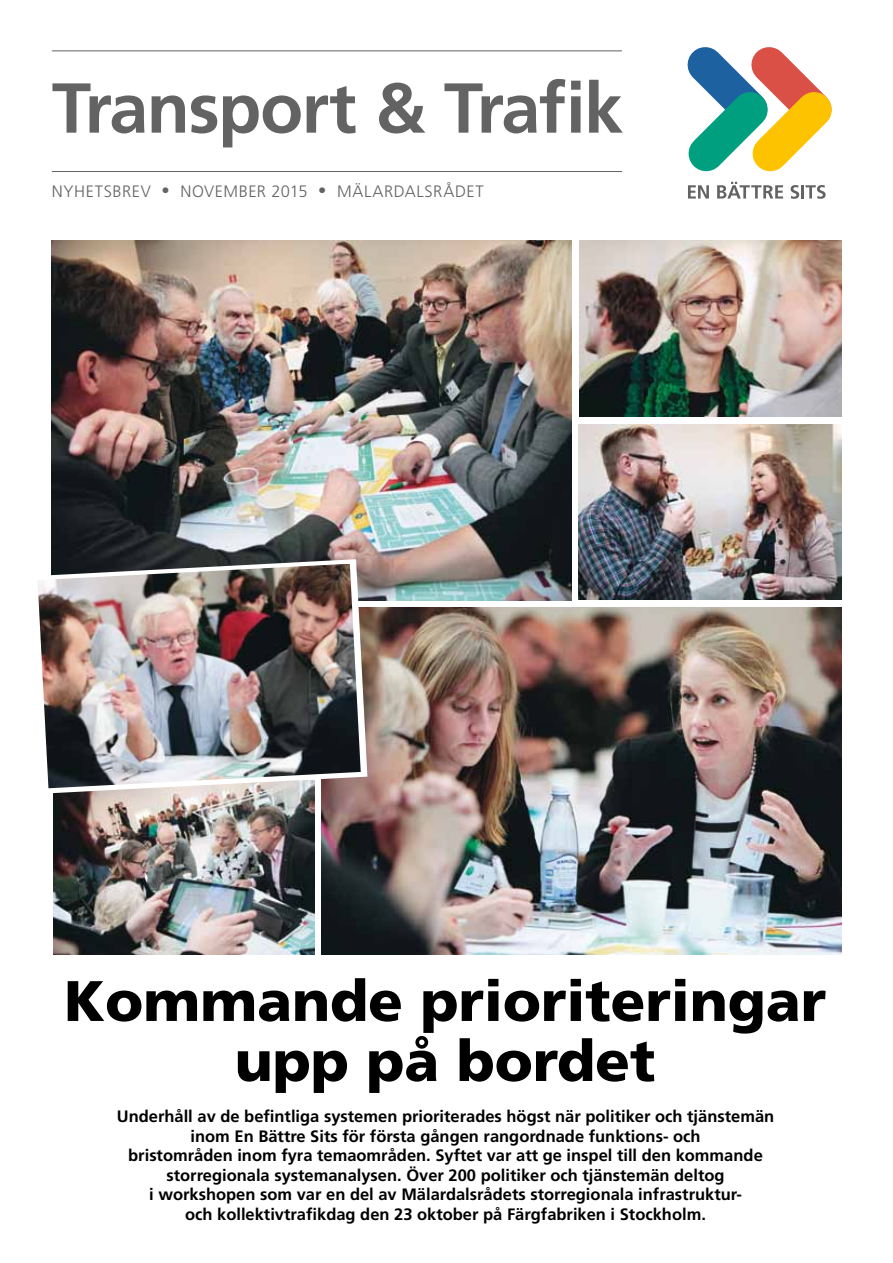
<style>
.page{position:relative;width:893px;height:1263px;background:#fff}
.page>*{position:absolute;margin:0;border:0;box-sizing:border-box;transform-origin:0 0}
.t1{font:700 70.5px "Frutiger";letter-spacing:-.025em;color:#646363}
.t2{font:900 57px/60px "Frutiger LT Std";color:#000;text-align:center}
.t3{font:700 16.5px/19.5px "Frutiger";color:#000;text-align:center}
.t4{font:300 16.5px "Frutiger";letter-spacing:.035em;color:#646363}
</style>
<div class="page">
<hr style="left:52px;top:171px;width:570px;height:1px;background:#646363">
<hr style="left:52px;top:50px;width:570px;height:1px;background:#646363">
<svg style="left:688px;top:47px;width:144px;height:152px"></svg>
<img style="left:579px;top:424px;width:263px;height:176px">
<img style="left:579px;top:241px;width:263px;height:176px">
<img style="left:53px;top:794px;width:261px;height:161px">
<img style="left:51px;top:240px;width:521px;height:360px">
<img style="left:321px;top:608px;width:521px;height:347px">
<svg style="left:48px;top:559px;width:319px;height:235px"></svg>
<img style="left:38px;top:564px;width:323px;height:224px">
<h1 class="t1" style="left:52px;top:67px;width:573px">Transport &amp; Trafik</h1>
<p class="t4" style="left:52px;top:182px;width:433px">NYHETSBREV • N OVEMBER 2015 • MÄLARDALSRÅDET</p>
<h2 class="t2" style="left:64px;top:971px;width:763px">Kommande prioriteringar upp på bordet</h2>
<p class="t3" style="left:117px;top:1107px;width:659px">Underhåll av de befintliga systemen prioriterades högst när politiker och tjänstemän inom En Bättre Sits för första gången rangordnade funktions- och<br>bristområden inom fyra temaområden. Syftet var att ge inspel till den kommande storregionala systemanalysen. Över 200 politiker och tjänstemän deltog<br>i workshopen som var en del av Mälardalsrådets storregionala infrastruktur-<br>och kollektivtrafikdag den 23 oktober på Färgfabriken i Stockholm.</p>
</div>
